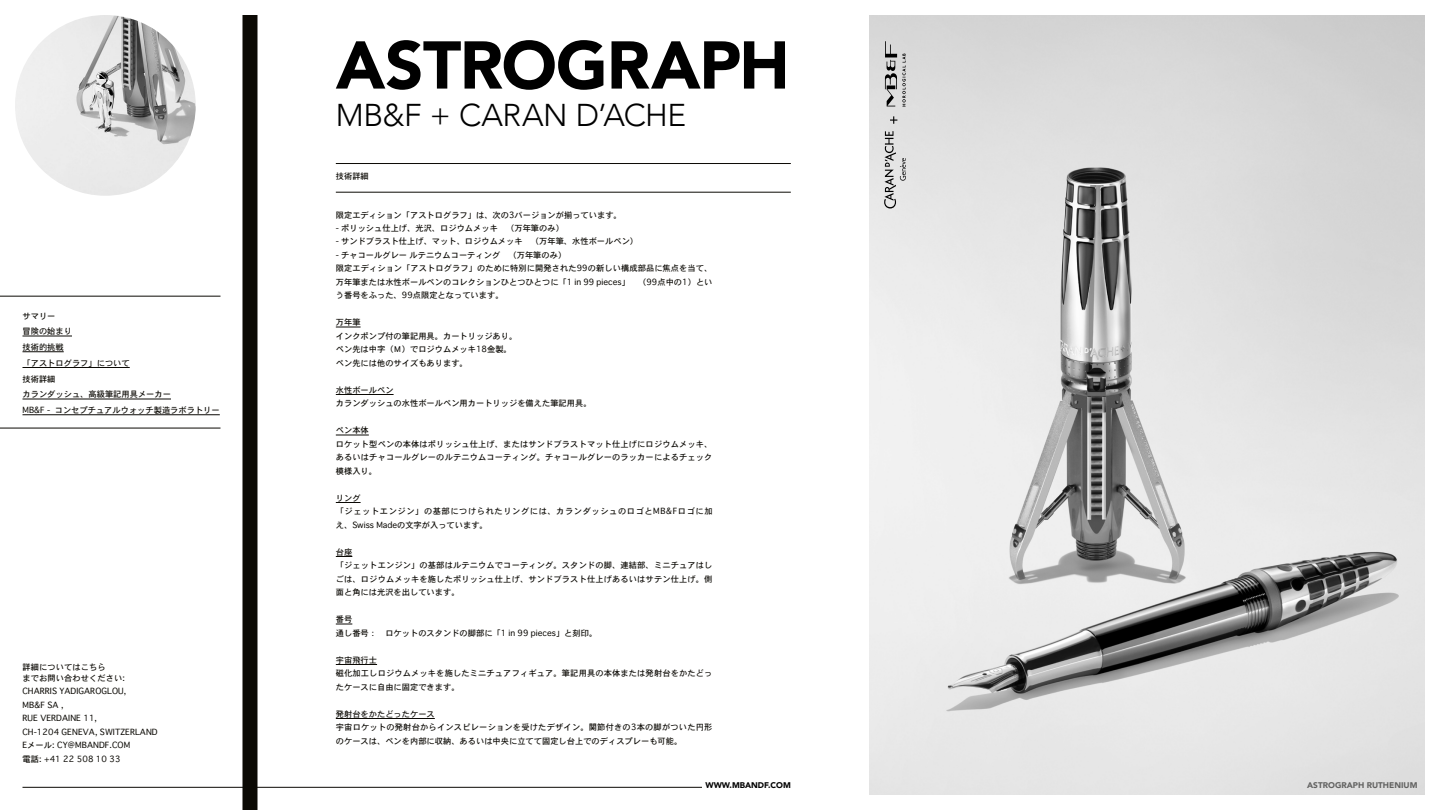
<style>
.page{position:relative;width:1440px;height:810px;background:#fff}
.page>*{position:absolute;margin:0;border:0;box-sizing:border-box;transform-origin:0 0}
.t1{font:900 66.75px "Avenir";letter-spacing:-.015em;color:#000}
.t2{font:300 31.5px "Avenir";letter-spacing:-.015em;color:#000}
.t3{font:8.25px/13.5px "Osaka";color:#0b0904}
.t4{font:8.25px/13.5px "Osaka";letter-spacing:.07em;color:#0b0904}
.t5{font:900 8.25px "Avenir";color:#626261}
.t6{font:900 8.25px "Avenir";color:#000}
</style>
<div class="page">
<hr style="left:22px;top:787px;width:680px;height:1px;background:#0b0904">
<hr style="left:336px;top:163px;width:455px;height:1px;background:#0b0904">
<img style="left:15px;top:15px;width:181px;height:181px;border-radius:90px">
<div style="left:242px;top:15px;width:15px;height:795px;background:#0b0904"></div>
<hr style="left:0;top:296px;width:220px;height:1px;background:#0b0904">
<hr style="left:0;top:428px;width:220px;height:1px;background:#0b0904">
<hr style="left:22px;top:336px;width:50px;height:1px;background:#0b0904">
<hr style="left:22px;top:352px;width:42px;height:1px;background:#0b0904">
<hr style="left:22px;top:367px;width:108px;height:1px;background:#0b0904">
<hr style="left:22px;top:399px;width:149px;height:1px;background:#0b0904">
<hr style="left:22px;top:415px;width:198px;height:1px;background:#0b0904">
<hr style="left:336px;top:192px;width:455px;height:1px;background:#0b0904">
<img style="left:869px;top:15px;width:556px;height:780px">
<svg style="left:890px;top:116px;width:7px;height:8px"></svg>
<svg style="left:884px;top:131px;width:22px;height:77px;background:#bfbfbf"></svg>
<svg style="left:885px;top:41px;width:21px;height:66px"></svg>
<svg style="left:336px;top:327px;width:25px;height:1px"></svg>
<hr style="left:336px;top:394px;width:58px;height:1px;background:#0b0904">
<hr style="left:336px;top:435px;width:33px;height:1px;background:#0b0904">
<svg style="left:336px;top:502px;width:25px;height:1px"></svg>
<svg style="left:336px;top:556px;width:16px;height:1px"></svg>
<svg style="left:336px;top:624px;width:16px;height:1px"></svg>
<hr style="left:336px;top:664px;width:41px;height:1px;background:#0b0904">
<hr style="left:336px;top:718px;width:99px;height:1px;background:#0b0904">
<p class="t3" style="left:22px;top:308px;width:199px;line-height:15.8px">サマリー<br>冒険の始まり<br>技術的挑戦<br>「アストログラフ」について<br>技術詳細<br>カランダッシュ、高級筆記用具メーカー<br>MB&amp;F - コンセプチュアルウォッチ製造ラボラトリー</p>
<p class="t3" style="left:22px;top:661px;width:104px;line-height:11.2px">詳細についてはこちら<br>までお問い合わせください:</p>
<p class="t3" style="left:22px;top:685px;width:137px">CHARRIS YADIGAROGLOU,<br>MB&amp;F SA ,<br>RUE VERDAINE 11,<br>CH-1204 GENEVA, SWITZERLAND<br>Eメール: CY@MBANDF.COM<br>電話: +41 22 508 10 33</p>
<h1 class="t1" style="left:336px;top:8px;width:455px">ASTROGRAPH</h1>
<h2 class="t2" style="left:336px;top:97px;width:352px">MB&amp;F + CARAN D’ACHE</h2>
<p class="t3" style="left:336px;top:169px;width:34px">技術詳細</p>
<p class="t3" style="left:336px;top:208px;width:288px">限定エディション「アストログラフ」は、次の3バージョンが揃っています。</p>
<p class="t3" style="left:336px;top:221px;width:230px">- ポリッシュ仕上げ、光沢、ロジウムメッキ　（万年筆のみ）</p>
<p class="t3" style="left:336px;top:235px;width:304px">- サンドブラスト仕上げ、マット、ロジウムメッキ　（万年筆、水性ボールペン）</p>
<p class="t3" style="left:336px;top:248px;width:378px">- チャコールグレー ルテニウムコーティング　（万年筆のみ）<br>限定エディション「アストログラフ」のために特別に開発された99の新しい構成部品に焦点を当て、万年筆または水性ボールペンのコレクションひとつひとつに「1 in 99 pieces」　（99点中の1）という番号をふった、99点限定となっています。</p>
<p class="t3" style="left:336px;top:316px;width:183px">万年筆<br>インクポンプ付の筆記用具。カートリッジあり。ペン先は中字（Ｍ）でロジウムメッキ18金製。ペン先には他のサイズもあります。</p>
<p class="t3" style="left:336px;top:383px;width:257px">水性ボールペン<br>カランダッシュの水性ボールペン用カートリッジを備えた筆記用具。</p>
<p class="t3" style="left:336px;top:424px;width:378px">ペン本体<br>ロケット型ペンの本体はポリッシュ仕上げ、またはサンドブラストマット仕上げにロジウムメッキ、あるいはチャコールグレーのルテニウムコーティング。チャコールグレーのラッカーによるチェック模様入り。</p>
<p class="t4" style="left:336px;top:491px;width:378px">リング<br>「ジェットエンジン」の基部につけられたリングには、カランダッシュのロゴとMB&amp;Fロゴに加え、Swiss Madeの文字が入っています。</p>
<p class="t3" style="left:336px;top:545px;width:378px">台座<br>「ジェットエンジン」の基部はルテニウムでコーティング。スタンドの脚、連結部、ミニチュアはしごは、ロジウムメッキを施したポリッシュ仕上げ、サンドブラスト仕上げあるいはサテン仕上げ。側面と角には光沢を出しています。</p>
<p class="t3" style="left:336px;top:613px;width:263px">番号<br>通し番号：　ロケットのスタンドの脚部に「1 in 99 pieces」と刻印。</p>
<p class="t3" style="left:336px;top:653px;width:378px">宇宙飛行士<br>磁化加工しロジウムメッキを施したミニチュアフィギュア。筆記用具の本体または発射台をかたどったケースに自由に固定できます。</p>
<p class="t3" style="left:336px;top:707px;width:378px">発射台をかたどったケース<br>宇宙ロケットの発射台からインスピレーションを受けたデザイン。関節付きの3本の脚がついた円形のケースは、ペンを内部に収納、あるいは中央に立てて固定し台上でのディスプレーも可能。</p>
<p class="t6" style="left:705px;top:778px;width:87px">WWW.MBANDF.COM</p>
<p class="t5" style="left:1307px;top:778px;width:112px">ASTROGRAPH RUTHENIUM</p>
</div>
